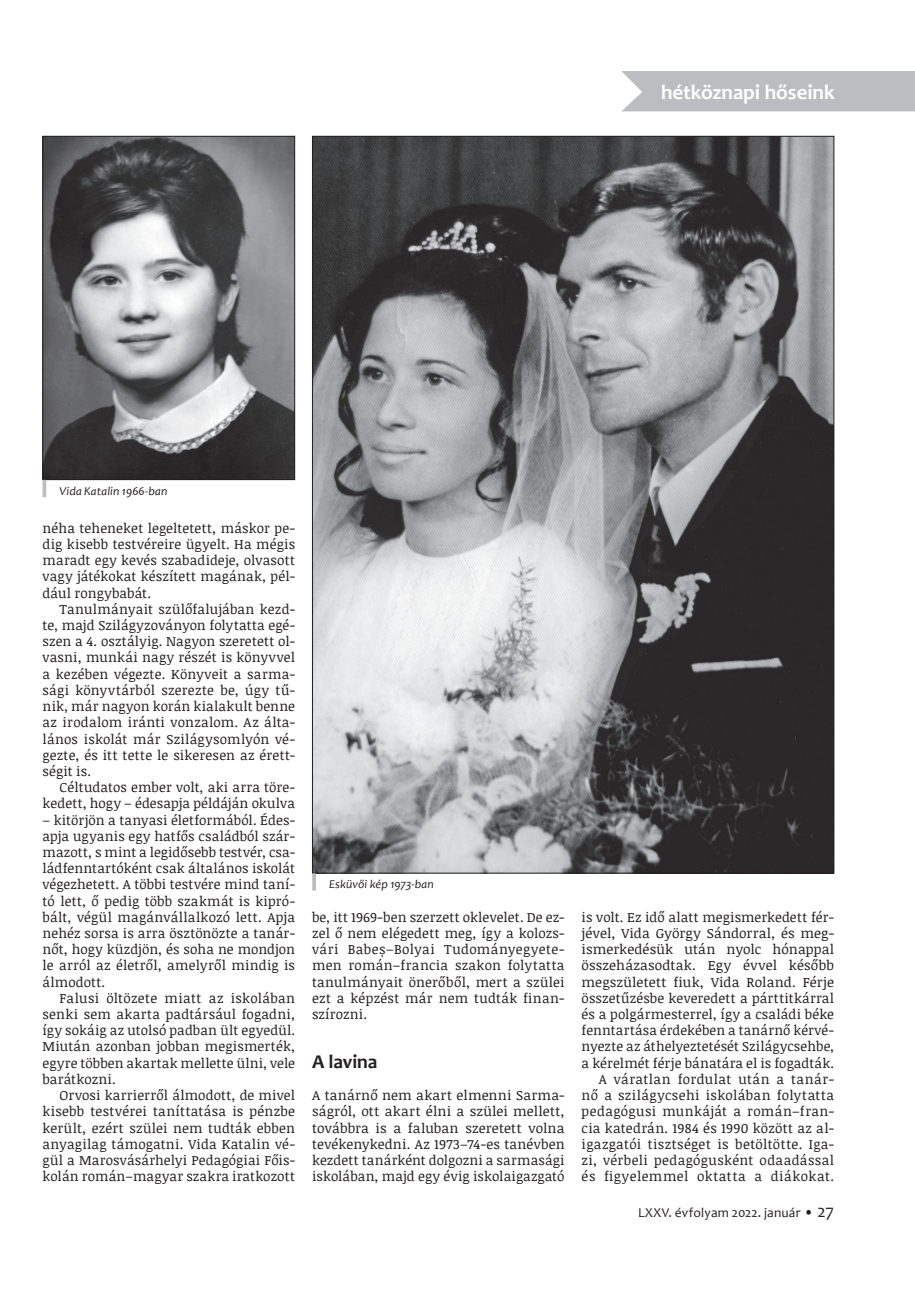
<style>
.page{position:relative;width:915px;height:1306px;background:#fff}
.page>*{position:absolute;margin:0;border:0;box-sizing:border-box;transform-origin:0 0}
.t1{font:700 21px "Candara";letter-spacing:-.005em;color:#fff}
.t2{font:700 19.5px "Candara";letter-spacing:-.01em;color:#231f20}
.t3{font:13.5px/16.2px "Noticia Text";letter-spacing:.015em;color:#231f20;text-align:justify}
.t4{font:13.5px "Candara";letter-spacing:.01em;color:#231f20}
.t5{font:italic 12px "Candara";letter-spacing:.015em;color:#231f20}
.s1{font-size:15px}
.s2{font-size:18px}
</style>
<div class="page">
<div style="left:621px;top:71px;width:293px;height:40px;background:#bcbdc0"></div>
<img style="left:45px;top:138px;width:248px;height:340px">
<div style="left:43px;top:136px;width:252px;height:344px;border:1px solid #231f20"></div>
<img style="left:314px;top:138px;width:517px;height:733px">
<hr style="left:43px;top:480px;width:3px;height:17px;background:#bcbdc0">
<svg style="left:312px;top:873px;width:4px;height:17px"></svg>
<h1 class="t1" style="left:660px;top:79px;width:175px">hétköznapi hőseink</h1>
<p class="t5" style="left:60px;top:483px;width:109px">Vida Katalin 1966-ban</p>
<p class="t3" style="left:43px;top:519px;width:254px">néha teheneket legeltetett, máskor pe&shy;dig kisebb testvéreire ügyelt. Ha mégis maradt egy kevés szabadideje, olvasott vagy játékokat készített magának, pél&shy;dául rongybabát.</p>
<p class="t3" style="left:43px;top:600px;width:254px;text-indent:17px">Tanulmányait szülőfalujában kezd&shy;te, majd Szilágyzoványon folytatta egé&shy;szen a 4. osztályig. Nagyon szeretett ol&shy;vasni, munkái nagy részét is könyvvel a kezében végezte. Könyveit a sarma&shy;sági könyvtárból szerezte be, úgy tű&shy;nik, már nagyon korán kialakult benne az irodalom iránti vonzalom. Az álta&shy;lános iskolát már Szilágysomlyón vé&shy;gezte, és itt tette le sikeresen az érett&shy;ségit is.</p>
<p class="t3" style="left:42px;top:778px;width:254px;text-align:right">Céltudatos ember volt, aki arra töre&shy;kedett, hogy – édesapja példáján okulva</p>
<p class="t3" style="left:42px;top:811px;width:254px">– kitörjön a tanyasi életformából. Édes&shy;apja ugyanis egy hatfős családból szár&shy;mazott, s mint a legidősebb testvér, csa&shy;ládfenntartóként csak általános iskolát végezhetett. A többi testvére mind taní&shy;tó lett, ő pedig több szakmát is kipró&shy;bált, végül magánvállalkozó lett. Apja nehéz sorsa is arra ösztönözte a tanár&shy;nőt, hogy küzdjön, és soha ne mondjon le arról az életről, amelyről mindig is álmodott.</p>
<p class="t3" style="left:42px;top:989px;width:254px;text-align:left;text-indent:17px">Falusi öltözete miatt az iskolában senki sem akarta padtársául fogadni, így sokáig az utolsó padban ült egyedül.<br>Miután azonban jobban megismerték, egyre többen akartak mellette ülni, vele barátkozni.</p>
<p class="t3" style="left:42px;top:1086px;width:254px;text-indent:17px">Orvosi karrierről álmodott, de mivel kisebb testvérei taníttatása is pénzbe került, ezért szülei nem tudták ebben anyagilag támogatni. Vida Katalin vé&shy;gül a Marosvásárhelyi Pedagógiai Főis&shy;kolán román–magyar szakra iratkozott</p>
<p class="t5" style="left:329px;top:877px;width:106px">Esküvői kép 1973-ban</p>
<p class="t3" style="left:312px;top:908px;width:254px">be, itt 1969-ben szerzett oklevelet. De ez&shy;zel ő nem elégedett meg, így a kolozs&shy;vári Babeș–Bolyai Tudományegyete&shy;men román–francia szakon folytatta tanulmányait önerőből, mert a szülei ezt a képzést már nem tudták finan&shy;szírozni.</p>
<h2 class="t2" style="left:312px;top:1049px;width:67px">A lavina</h2>
<p class="t3" style="left:312px;top:1086px;width:254px">A tanárnő nem akart elmenni Sarma&shy;ságról, ott akart élni a szülei mellett, továbbra is a faluban szeretett volna tevékenykedni. Az 1973–74-es tanévben kezdett tanárként dolgozni a sarmasági iskolában, majd egy évig iskolaigazgató</p>
<p class="t3" style="left:581px;top:908px;width:254px;text-align:right">is volt. Ez idő alatt megismerkedett fér&shy;jével, Vida György Sándorral, és meg&shy;ismerkedésük után nyolc hónappal összeházasodtak. Egy évvel később megszületett fiuk, Vida Roland. Férje összetűzésbe keveredett a párttitkárral és a polgármesterrel, így a családi béke fenntartása érdekében a tanárnő kérvé&shy;nyezte az áthelyeztetését Szilágycsehbe, a kérelmét férje bánatára el is fogadták.<br>A váratlan fordulat után a tanár&shy;nő a szilágycsehi iskolában folytatta pedagógusi munkáját a román–fran&shy;cia katedrán. 1984 és 1990 között az al&shy;igazgatói tisztséget is betöltötte. Iga&shy;zi, vérbeli pedagógusként odaadással és figyelemmel oktatta a diákokat.</p>
<p class="t4" style="left:637px;top:1204px;width:197px">LXXV. évfolyam 2022. január <span class="s1">•</span> <span class="s2">27</span></p>
</div>
